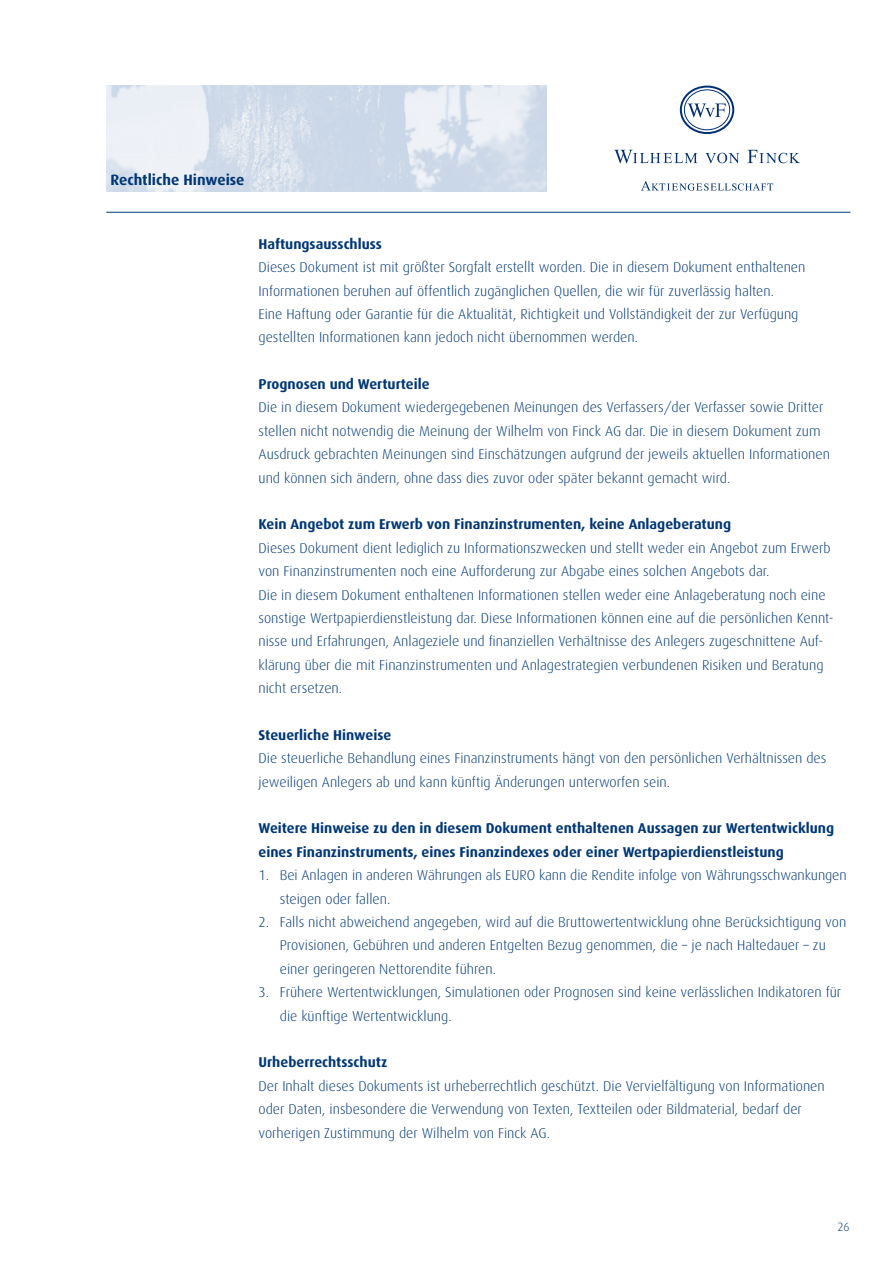
<style>
.page{position:relative;width:893px;height:1263px;background:#fff}
.page>*{position:absolute;margin:0;border:0;box-sizing:border-box;transform-origin:0 0}
.t1{font:700 15px "Dax";color:#013775}
.t2{font:300 14.25px/23.4px "Dax";color:#013775}
.t3{font:700 14.25px/23.4px "Dax";color:#013775}
.t4{font:300 12px "Dax";color:#013775}
</style>
<div class="page">
<svg style="left:688px;top:104px;width:38px;height:13px"></svg>
<div style="left:680px;top:86px;width:54px;height:48px;border:2px solid #033172;border-radius:50%"></div>
<div style="left:684px;top:89px;width:46px;height:41px;border:1px solid #033172;border-radius:50%"></div>
<svg style="left:614px;top:150px;width:83px;height:13px"></svg>
<svg style="left:705px;top:153px;width:34px;height:10px"></svg>
<svg style="left:747px;top:150px;width:53px;height:13px"></svg>
<svg style="left:641px;top:181px;width:132px;height:10px"></svg>
<hr style="left:106px;top:212px;width:744px;height:1px;background:#013775">
<img style="left:107px;top:85px;width:439px;height:107px">
<p class="t1" style="left:111px;top:174px;width:136px">Rechtliche Hinweise</p>
<p class="t3" style="left:259px;top:233px;width:125px">Haftungsausschluss</p>
<p class="t2" style="left:259px;top:256px;width:548px">Dieses Dokument ist mit größter Sorgfalt erstellt worden. Die in diesem Dokument enthaltenen Informationen beruhen auf öffentlich zugänglichen Quellen, die wir für zuverlässig halten.<br>Eine Haftung oder Garantie für die Aktualität, Richtigkeit und Vollständigkeit der zur Verfügung gestellten Informationen kann jedoch nicht übernommen werden.</p>
<p class="t3" style="left:259px;top:373px;width:173px">Prognosen und Werturteile</p>
<p class="t2" style="left:259px;top:397px;width:573px">Die in diesem Dokument wiedergegebenen Meinungen des Verfassers/der Verfasser sowie Dritter stellen nicht notwendig die Meinung der Wilhelm von Finck AG dar. Die in diesem Dokument zum Ausdruck gebrachten Meinungen sind Einschätzungen aufgrund der jeweils aktuellen Informationen und können sich ändern, ohne dass dies zuvor oder später bekannt gemacht wird.</p>
<p class="t3" style="left:259px;top:514px;width:474px">Kein Angebot zum Erwerb von Finanzinstrumenten, keine Anlageberatung</p>
<p class="t2" style="left:259px;top:537px;width:577px">Dieses Dokument dient lediglich zu Informationszwecken und stellt weder ein Angebot zum Erwerb von Finanzinstrumenten noch eine Aufforderung zur Abgabe eines solchen Angebots dar.<br>Die in diesem Dokument enthaltenen Informationen stellen weder eine Anlageberatung noch eine sonstige Wertpapierdienstleistung dar. Diese Informationen können eine auf die persönlichen Kennt&shy;nisse und Erfahrungen, Anlageziele und finanziellen Verhältnisse des Anlegers zugeschnittene Auf&shy;klärung über die mit Finanzinstrumenten und Anlagestrategien verbundenen Risiken und Beratung nicht ersetzen.</p>
<p class="t3" style="left:259px;top:724px;width:134px">Steuerliche Hinweise</p>
<p class="t2" style="left:259px;top:747px;width:569px">Die steuerliche Behandlung eines Finanzinstruments hängt von den persönlichen Verhältnissen des jeweiligen Anlegers ab und kann künftig Änderungen unterworfen sein.</p>
<p class="t3" style="left:259px;top:818px;width:577px">Weitere Hinweise zu den in diesem Dokument enthaltenen Aussagen zur Wertentwicklung eines Finanzinstruments, eines Finanzindexes oder einer Wertpapierdienstleistung</p>
<p class="t2" style="left:280px;top:864px;width:568px;text-indent:-21px">1. Bei Anlagen in anderen Währungen als EURO kann die Rendite infolge von Währungsschwankungen steigen oder fallen.</p>
<p class="t2" style="left:280px;top:911px;width:568px;text-indent:-21px">2. Falls nicht abweichend angegeben, wird auf die Bruttowertentwicklung ohne Berücksichtigung von<br>Provisionen, Gebühren und anderen Entgelten Bezug genommen, die – je nach Haltedauer – zu einer geringeren Nettorendite führen.</p>
<p class="t2" style="left:280px;top:981px;width:563px;text-indent:-21px">3. Frühere Wertentwicklungen, Simulationen oder Prognosen sind keine verlässlichen Indikatoren für die künftige Wertentwicklung.</p>
<p class="t3" style="left:259px;top:1051px;width:130px">Urheberrechtsschutz</p>
<p class="t2" style="left:259px;top:1075px;width:568px">Der Inhalt dieses Dokuments ist urheberrechtlich geschützt. Die Vervielfältigung von Informationen oder Daten, insbesondere die Verwendung von Texten, Textteilen oder Bildmaterial, bedarf der vorherigen Zustimmung der Wilhelm von Finck AG.</p>
<p class="t4" style="left:837px;top:1222px;width:14px">26</p>
</div>
